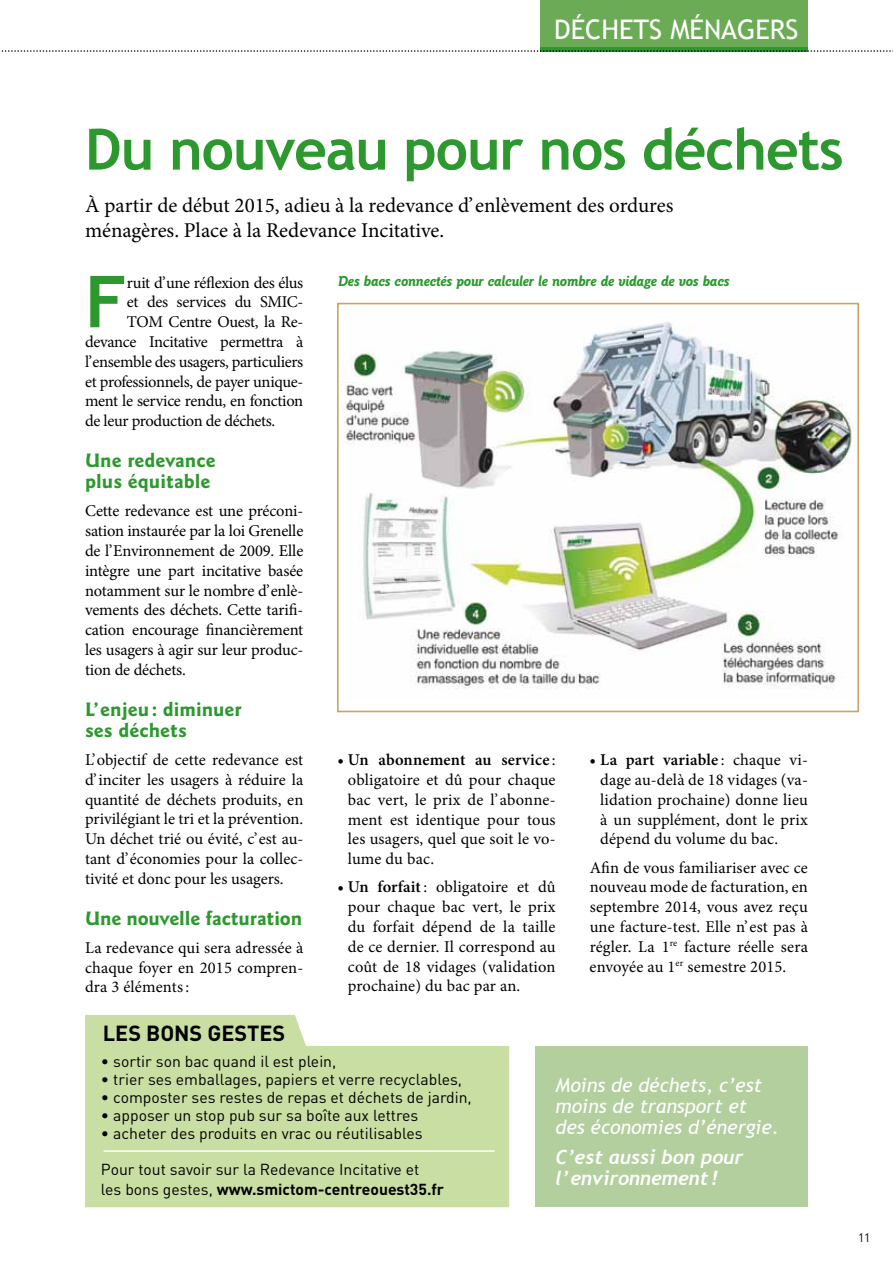
<style>
.page{position:relative;width:893px;height:1263px;background:#fff}
.page>*{position:absolute;margin:0;border:0;box-sizing:border-box;transform-origin:0 0}
.t1{font:700 71.85px "Trebuchet MS";color:#2c982e}
.t2{font:700 57px "Trebuchet MS";letter-spacing:-.02em;color:#2c982e}
.t3{font:27px "Trebuchet MS";color:#fff}
.t4{font:700 21.6px "DIN";color:#000}
.t5{font:21px/25.2px "Minion Pro";color:#000}
.t6{font:700 19.5px/21px "Goudy Sans IT Cby BT";color:#2c982e}
.t7{font:italic 19.5px/21px "Trebuchet MS";color:#fff}
.t8{font:italic 700 19.5px/21px "Trebuchet";color:#fff}
.t9{font:16.5px/19.8px "Minion Pro";letter-spacing:-.005em;color:#000;text-align:justify}
.t10{font:15.75px/19.5px "DIN";color:#000}
.t11{font:italic 700 15px "Goudy Sans Itc T";letter-spacing:-.02em;color:#2c982e}
.t12{font:12px "DIN";color:#000}
.s1{font-weight:600}
.s2{font-weight:700}
</style>
<div class="page">
<div style="left:540px;top:0;width:268px;height:47px;background:#6cab55"></div>
<hr style="left:540px;top:47px;width:268px;height:4px;background:#2c982e">
<svg style="left:1px;top:50px;width:892px;height:2px"></svg>
<img style="left:343px;top:322px;width:513px;height:367px">
<div style="left:337px;top:303px;width:522px;height:409px;border:2px solid #cba560"></div>
<svg style="left:85px;top:1015px;width:424px;height:192px;background:#cde0a9"></svg>
<div style="left:536px;top:1046px;width:272px;height:161px;background:#b3cf9e"></div>
<hr style="left:104px;top:1150px;width:391px;height:2px;background:#fff">
<h3 class="t3" style="left:554px;top:14px;width:216px">DÉCHETS MÉNAGERS</h3>
<h2 class="t2" style="left:85px;top:114px;width:760px">Du nouveau pour nos déchets</h2>
<p class="t5" style="left:85px;top:193px;width:590px">à partir de début 2015, adieu à la redevance d’ enlèvement des ordures ménagères. Place à la Redevance Incitative.</p>
<h1 class="t1" style="left:85px;top:257px;width:43px">F</h1>
<p class="t9" style="left:127px;top:273px;width:178px">ruit d’ une réflexion des élus</p>
<p class="t9" style="left:127px;top:292px;width:178px">et des services du SMIC-</p>
<p class="t9" style="left:127px;top:312px;width:178px">TOM Centre Ouest, la Re-</p>
<p class="t9" style="left:85px;top:332px;width:220px">devance Incitative permettra à</p>
<p class="t9" style="left:85px;top:352px;width:220px">l’ ensemble des usagers, particuliers</p>
<p class="t9" style="left:85px;top:372px;width:220px">et professionnels, de payer unique-</p>
<p class="t9" style="left:85px;top:391px;width:220px">ment le service rendu, en fonction</p>
<p class="t9" style="left:85px;top:411px;width:192px">de leur production de déchets.</p>
<p class="t6" style="left:85px;top:450px;width:132px">Une redevance plus équitable</p>
<p class="t9" style="left:85px;top:501px;width:220px">Cette redevance est une préconi&shy;sation instaurée par la loi Grenelle de l’ Environnement de 2009. Elle intègre une part incitative basée notamment sur le nombre d’ enlè&shy;vements des déchets. Cette tarifi&shy;cation encourage financièrement les usagers à agir sur leur produc&shy;tion de déchets.</p>
<p class="t6" style="left:85px;top:698px;width:159px">L’ enjeu: diminuer ses déchets</p>
<p class="t9" style="left:85px;top:750px;width:220px">L’ objectif de cette redevance est d’ inciter les usagers à réduire la quantité de déchets produits, en privilégiant le tri et la prévention.<br>Un déchet trié ou évité, c’ est au&shy;tant d’ économies pour la collec&shy;tivité et donc pour les usagers.</p>
<p class="t6" style="left:85px;top:907px;width:219px">Une nouvelle facturation</p>
<p class="t9" style="left:85px;top:938px;width:220px">La redevance qui sera adressée à chaque foyer en 2015 compren&shy;dra 3 éléments:</p>
<h3 class="t4" style="left:103px;top:1019px;width:182px">Les bons gestes</h3>
<p class="t11" style="left:338px;top:272px;width:393px">Des bacs connectés pour calculer le nombre de vidage de vos bacs</p>
<p class="t9" style="left:348px;top:750px;width:209px;text-indent:-11px"><span class="s1">• Un abonnement au service</span> : obligatoire et dû pour chaque bac vert, le prix de l’ abonne&shy;ment est identique pour tous les usagers, quel que soit le vo&shy;lume du bac.</p>
<p class="t9" style="left:348px;top:877px;width:209px;text-indent:-11px"><span class="s1">• Un forfait</span>: obligatoire et dû pour chaque bac vert, le prix du forfait dépend de la taille de ce dernier. Il correspond au coût de 18 vidages (validation prochaine) du bac par an.</p>
<p class="t9" style="left:600px;top:750px;width:209px;text-indent:-11px"><span class="s1">• La part variable</span> : chaque vi&shy;dage au-delà de 18 vidages (va&shy;lidation prochaine) donne lieu à un supplément, dont le prix dépend du volume du bac.</p>
<p class="t9" style="left:590px;top:857px;width:220px">Afin de vous familiariser avec ce nouveau mode de facturation, en septembre 2014, vous avez reçu une facture-test. Elle n’ est pas à régler. La 1<sup>re</sup> facture réelle sera envoyée au 1<sup>er</sup> semestre 2015.</p>
<p class="t10" style="left:101px;top:1051px;width:237px">• sortir son bac quand il est plein,</p>
<p class="t10" style="left:101px;top:1069px;width:363px">• trier ses emballages, papiers et verre recyclables,</p>
<p class="t10" style="left:101px;top:1087px;width:372px">• composter ses restes de repas et déchets de jardin,</p>
<p class="t10" style="left:101px;top:1105px;width:319px">• apposer un stop pub sur sa boîte aux lettres</p>
<p class="t10" style="left:101px;top:1123px;width:323px">• acheter des produits en vrac ou réutilisables</p>
<p class="t10" style="left:101px;top:1159px;width:345px">Pour tout savoir sur la Redevance Incitative et<br>les bons gestes, <span class="s2">www.smictom-centreouest35.fr</span></p>
<p class="t7" style="left:555px;top:1075px;width:225px">Moins de déchets, c’est moins de transport et des économies d’énergie.</p>
<p class="t8" style="left:555px;top:1146px;width:189px">C’est aussi bon pour l’ environnement !</p>
<p class="t12" style="left:858px;top:1230px;width:14px">11</p>
</div>
